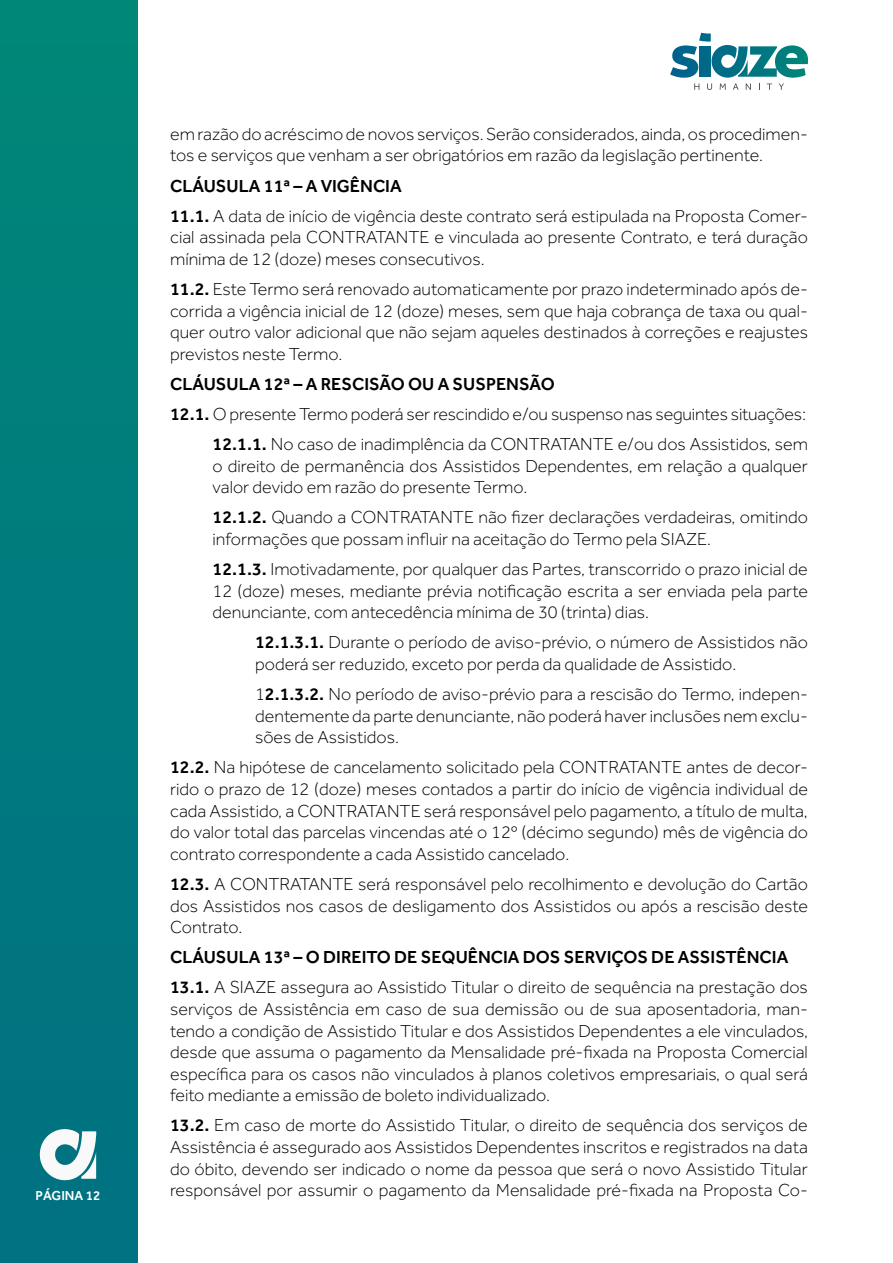
<style>
.page{position:relative;width:893px;height:1263px;background:#fff}
.page>*{position:absolute;margin:0;border:0;box-sizing:border-box;transform-origin:0 0}
.t1{font:300 18px/21.6px "Effra";color:#000}
.t2{font:500 18px "Effra";color:#000}
.t3{font:500 13.5px "Effra";color:#fff}
.s1{font-weight:500}
</style>
<div class="page">
<div style="left:0;top:0;width:137px;height:1263px;background:#007b7e"></div>
<svg style="left:40px;top:1129px;width:56px;height:51px"></svg>
<svg style="left:670px;top:33px;width:138px;height:45px"></svg>
<svg style="left:694px;top:84px;width:5px;height:6px"></svg>
<svg style="left:707px;top:84px;width:5px;height:6px"></svg>
<svg style="left:720px;top:84px;width:6px;height:6px"></svg>
<svg style="left:733px;top:84px;width:6px;height:6px"></svg>
<svg style="left:746px;top:84px;width:5px;height:6px"></svg>
<svg style="left:779px;top:84px;width:5px;height:6px"></svg>
<p class="t3" style="left:36px;top:1188px;width:66px">PÁGINA 12</p>
<p class="t1" style="left:170px;top:123px;width:639px">em razão do acréscimo de novos serviços. Serão considerados, ainda, os procedimen&shy;tos e serviços que venham a ser obrigatórios em razão da legislação pertinente.</p>
<p class="t1" style="left:170px;top:170px;width:639px;line-height:30.2px"><span class="s1">CLÁUSULA 11ª – A VIGÊNCIA<br>11.1.</span> A data de início de vigência deste contrato será estipulada na Proposta Comer-</p>
<p class="t1" style="left:170px;top:226px;width:639px">cial assinada pela CONTRATANTE e vinculada ao presente Contrato, e terá duração mínima de 12 (doze) meses consecutivos.</p>
<p class="t1" style="left:170px;top:278px;width:639px;text-align:justify"><span class="s1">11.2.</span> Este Termo será renovado automaticamente por prazo indeterminado após de&shy;corrida a vigência inicial de 12 (doze) meses, sem que haja cobrança de taxa ou qual&shy;quer outro valor adicional que não sejam aqueles destinados à correções e reajustes previstos neste Termo.</p>
<p class="t2" style="left:170px;top:373px;width:386px">CLÁUSULA 12ª – A RESCISÃO OU A SUSPENSÃO</p>
<p class="t1" style="left:170px;top:403px;width:637px"><span class="s1">12.1.</span> O presente Termo poderá ser rescindido e/ou suspenso nas seguintes situações:</p>
<p class="t1" style="left:213px;top:433px;width:597px"><span class="s1">12.1.1.</span> No caso de inadimplência da CONTRATANTE e/ou dos Assistidos, sem</p>
<p class="t1" style="left:213px;top:455px;width:597px">o direito de permanência dos Assistidos Dependentes, em relação a qualquer valor devido em razão do presente Termo.</p>
<p class="t1" style="left:213px;top:506px;width:597px"><span class="s1">12.1.2.</span> Quando a CONTRATANTE não fizer declarações verdadeiras, omitindo informações que possam influir na aceitação do Termo pela SIAZE.</p>
<p class="t1" style="left:213px;top:558px;width:597px;text-align:justify"><span class="s1">12.1.3.</span> Imotivadamente, por qualquer das Partes, transcorrido o prazo inicial de 12 (doze) meses, mediante prévia notificação escrita a ser enviada pela parte denunciante, com antecedência mínima de 30 (trinta) dias.</p>
<p class="t1" style="left:255px;top:631px;width:554px"><span class="s1">12.1.3.1.</span> Durante o período de aviso-prévio, o número de Assistidos não poderá ser reduzido, exceto por perda da qualidade de Assistido.</p>
<p class="t1" style="left:255px;top:683px;width:554px;text-align:justify">1<span class="s1">2.1.3.2.</span> No período de aviso-prévio para a rescisão do Termo, indepen&shy;dentemente da parte denunciante, não poderá haver inclusões nem exclu&shy;sões de Assistidos.</p>
<p class="t1" style="left:170px;top:756px;width:639px;text-align:justify"><span class="s1">12.2.</span> Na hipótese de cancelamento solicitado pela CONTRATANTE antes de decor&shy;rido o prazo de 12 (doze) meses contados a partir do início de vigência individual de cada Assistido, a CONTRATANTE será responsável pelo pagamento, a título de multa, do valor total das parcelas vincendas até o 12º (décimo segundo) mês de vigência do contrato correspondente a cada Assistido cancelado.</p>
<p class="t1" style="left:170px;top:873px;width:639px;text-align:justify"><span class="s1">12.3.</span> A CONTRATANTE será responsável pelo recolhimento e devolução do Cartão dos Assistidos nos casos de desligamento dos Assistidos ou após a rescisão deste Contrato.</p>
<p class="t1" style="left:170px;top:942px;width:639px;line-height:30.2px"><span class="s1">CLÁUSULA 13ª – O DIREITO DE SEQUÊNCIA DOS SERVIÇOS DE ASSISTÊNCIA<br>13.1.</span> A SIAZE assegura ao Assistido Titular o direito de sequência na prestação dos</p>
<p class="t1" style="left:170px;top:998px;width:639px;text-align:justify">serviços de Assistência em caso de sua demissão ou de sua aposentadoria, man&shy;tendo a condição de Assistido Titular e dos Assistidos Dependentes a ele vinculados, desde que assuma o pagamento da Mensalidade pré-fixada na Proposta Comercial específica para os casos não vinculados à planos coletivos empresariais, o qual será feito mediante a emissão de boleto individualizado.</p>
<p class="t1" style="left:170px;top:1114px;width:639px;text-align:justify"><span class="s1">13.2.</span> Em caso de morte do Assistido Titular, o direito de sequência dos serviços de Assistência é assegurado aos Assistidos Dependentes inscritos e registrados na data do óbito, devendo ser indicado o nome da pessoa que será o novo Assistido Titular responsável por assumir o pagamento da Mensalidade pré-fixada na Proposta Co-</p>
</div>
